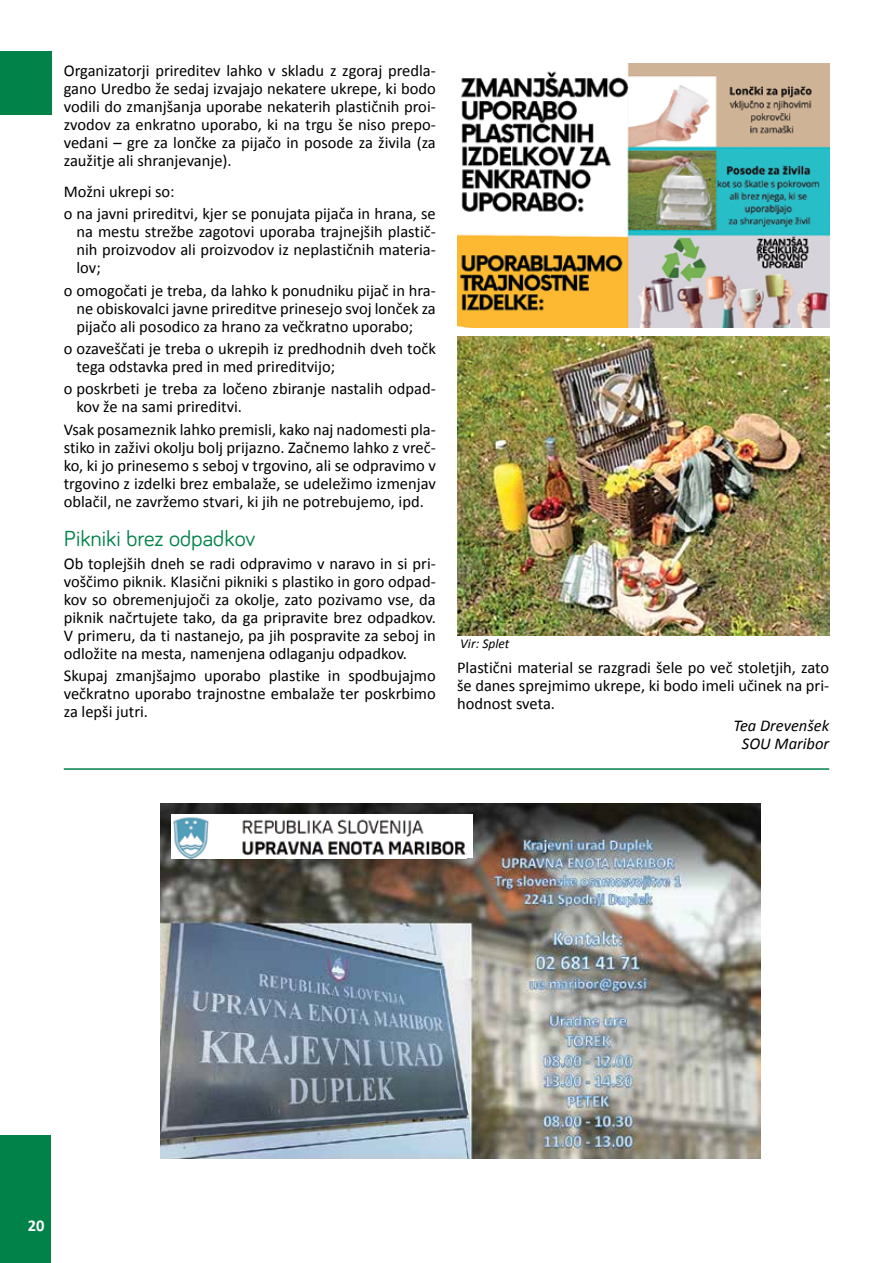
<style>
.page{position:relative;width:893px;height:1263px;background:#fff}
.page>*{position:absolute;margin:0;border:0;box-sizing:border-box;transform-origin:0 0}
.t1{font:22.5px "Bariol";color:#008249}
.t2{font:16.5px/18px "Calibri";color:#000;text-align:justify}
.t3{font:italic 16.5px/18px "Calibri";color:#000;text-align:center}
.t4{font:700 16.5px "Calibri";color:#fff}
.t5{font:italic 13.5px "Calibri";color:#000}
</style>
<div class="page">
<div style="left:0;top:52px;width:52px;height:63px;background:#008249"></div>
<hr style="left:64px;top:768px;width:765px;height:2px;background:#008249">
<img style="left:160px;top:804px;width:600px;height:354px">
<div style="left:171px;top:815px;width:302px;height:43px;background:#fff"></div>
<img style="left:173px;top:817px;width:293px;height:41px">
<img style="left:457px;top:64px;width:372px;height:263px">
<img style="left:457px;top:337px;width:372px;height:298px">
<div style="left:0;top:1135px;width:51px;height:128px;background:#008249"></div>
<p class="t2" style="left:64px;top:62px;width:374px">Organizatorji prireditev lahko v skladu z zgoraj predla&shy;gano Uredbo že sedaj izvajajo nekatere ukrepe, ki bodo vodili do zmanjšanja uporabe nekaterih plastičnih proi&shy;zvodov za enkratno uporabo, ki na trgu še niso prepo&shy;vedani – gre za lončke za pijačo in posode za živila (za zaužitje ali shranjevanje).</p>
<p class="t2" style="left:64px;top:181px;width:374px;line-height:22.2px">Možni ukrepi so:<br>o na javni prireditvi, kjer se ponujata pijača in hrana, se</p>
<p class="t2" style="left:77px;top:223px;width:361px">na mestu strežbe zagotovi uporaba trajnejših plastič&shy;nih proizvodov ali proizvodov iz neplastičnih materia&shy;lov;</p>
<p class="t2" style="left:77px;top:281px;width:361px;text-indent:-13px">o omogočati je treba, da lahko k ponudniku pijač in hra&shy;ne obiskovalci javne prireditve prinesejo svoj lonček za pijačo ali posodico za hrano za večkratno uporabo;</p>
<p class="t2" style="left:77px;top:340px;width:361px;text-indent:-13px">o ozaveščati je treba o ukrepih iz predhodnih dveh točk tega odstavka pred in med prireditvijo;</p>
<p class="t2" style="left:77px;top:380px;width:361px;text-indent:-13px">o poskrbeti je treba za ločeno zbiranje nastalih odpad&shy;kov že na sami prireditvi.</p>
<p class="t2" style="left:64px;top:420px;width:374px">Vsak posameznik lahko premisli, kako naj nadomesti pla&shy;stiko in zaživi okolju bolj prijazno. Začnemo lahko z vreč&shy;ko, ki jo prinesemo s seboj v trgovino, ali se odpravimo v trgovino z izdelki brez embalaže, se udeležimo izmenjav oblačil, ne zavržemo stvari, ki jih ne potrebujemo, ipd.</p>
<h1 class="t1" style="left:64px;top:524px;width:193px">Pikniki brez odpadkov</h1>
<p class="t2" style="left:64px;top:554px;width:374px">Ob toplejših dneh se radi odpravimo v naravo in si pri&shy;voščimo piknik. Klasični pikniki s plastiko in goro odpad&shy;kov so obremenjujoči za okolje, zato pozivamo vse, da piknik načrtujete tako, da ga pripravite brez odpadkov.<br>V primeru, da ti nastanejo, pa jih pospravite za seboj in odložite na mesta, namenjena odlaganju odpadkov.</p>
<p class="t2" style="left:64px;top:667px;width:374px">Skupaj zmanjšajmo uporabo plastike in spodbujajmo večkratno uporabo trajnostne embalaže ter poskrbimo za lepši jutri.</p>
<p class="t5" style="left:460px;top:634px;width:51px">Vir: Splet</p>
<p class="t2" style="left:457px;top:658px;width:374px">Plastični material se razgradi šele po več stoletjih, zato še danes sprejmimo ukrepe, ki bodo imeli učinek na pri&shy;hodnost sveta.</p>
<p class="t3" style="left:733px;top:716px;width:97px">Tea Drevenšek<br>SOU Maribor</p>
<p class="t4" style="left:28px;top:1215px;width:18px">20</p>
</div>
